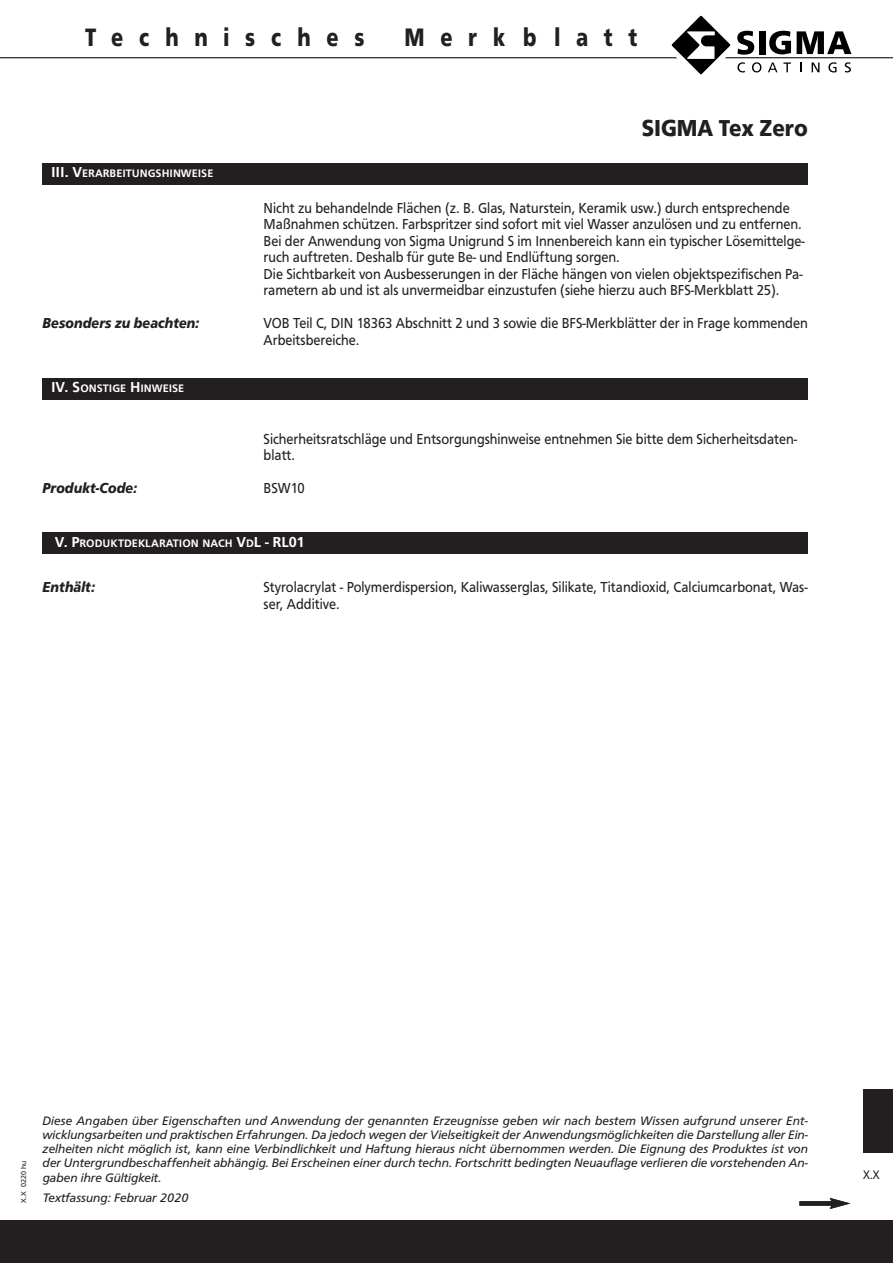
<style>
.page{position:relative;width:893px;height:1263px;background:#fff}
.page>*{position:absolute;margin:0;border:0;box-sizing:border-box;transform-origin:0 0}
.t1{font:700 26.25px "Frutus T";letter-spacing:.75em;color:#231f20;scale:.8 1}
.t2{font:700 24px "Frutus T";color:#231f20;scale:.9 1}
.t3{font:15px/16.5px "Frutus T";color:#231f20;scale:.9 1}
.t4{font:italic 700 15px "Frutus T";color:#231f20;scale:.9 1}
.t5{font:italic 12.75px/14.2px "Frutus T";color:#231f20;text-align:justify}
.t6{font:12.75px "Frutus T";color:#231f20;scale:.85 1}
.t7{font:500 11.25px "Frutus T";color:#fff}
.t8{font:7.5px "Frutus T";color:#231f20}
.s1{font-size:15px}
</style>
<div class="page">
<hr style="left:0;top:57px;width:893px;height:1px;background:#231f20">
<svg style="left:768px;top:62px;width:9px;height:10px"></svg>
<svg style="left:783px;top:62px;width:8px;height:10px"></svg>
<svg style="left:812px;top:62px;width:7px;height:10px"></svg>
<svg style="left:828px;top:62px;width:8px;height:10px"></svg>
<svg style="left:845px;top:62px;width:6px;height:10px"></svg>
<svg style="left:664px;top:15px;width:97px;height:60px"></svg>
<div style="left:759px;top:31px;width:6px;height:23px;background:#000"></div>
<svg style="left:769px;top:31px;width:22px;height:23px"></svg>
<svg style="left:797px;top:31px;width:54px;height:23px"></svg>
<div style="left:0;top:1220px;width:893px;height:43px;background:#231f20"></div>
<div style="left:799px;top:1201px;width:35px;height:5px;background:#231f20"></div>
<svg style="left:830px;top:1198px;width:20px;height:11px"></svg>
<div style="left:863px;top:1089px;width:30px;height:63px;background:#231f20"></div>
<div style="left:43px;top:378px;width:765px;height:21px;background:#231f20"></div>
<div style="left:43px;top:532px;width:765px;height:22px;background:#231f20"></div>
<div style="left:43px;top:163px;width:765px;height:21px;background:#231f20"></div>
<h1 class="t1" style="left:85px;top:22px;width:351px">Technisches</h1>
<h1 class="t1" style="left:404px;top:22px;width:293px">Merkblatt</h1>
<p class="t7" style="left:51px;top:167px;width:164px"><span class="s1">III. V</span>ERARBEITUNGSHINWEISE</p>
<h2 class="t2" style="left:642px;top:114px;width:186px">SIGMA Tex Zero</h2>
<p class="t3" style="left:264px;top:199px;width:603px">Nicht zu behandelnde Flächen (z. B. Glas, Naturstein, Keramik usw.) durch entsprechende Maßnahmen schützen. Farbspritzer sind sofort mit viel Wasser anzulösen und zu entfernen.<br>Bei der Anwendung von Sigma Unigrund S im Innenbereich kann ein typischer Lösemittelge&shy;ruch auftreten. Deshalb für gute Be- und Endlüftung sorgen.<br>Die Sichtbarkeit von Ausbesserungen in der Fläche hängen von vielen objektspezifischen Pa&shy;rametern ab und ist als unvermeidbar einzustufen (siehe hierzu auch BFS-Merkblatt 25).</p>
<p class="t4" style="left:43px;top:314px;width:176px">Besonders zu beachten:</p>
<p class="t3" style="left:264px;top:315px;width:606px">VOB Teil C, DIN 18363 Abschnitt 2 und 3 sowie die BFS-Merkblätter der in Frage kommenden<br>Arbeitsbereiche.</p>
<p class="t7" style="left:51px;top:382px;width:135px"><span class="s1">IV. S</span>ONSTIGE <span class="s1">H</span>INWEISE</p>
<p class="t3" style="left:264px;top:430px;width:594px">Sicherheitsratschläge und Entsorgungshinweise entnehmen Sie bitte dem Sicherheitsdaten&shy;blatt.</p>
<p class="t4" style="left:43px;top:479px;width:107px">Produkt-Code:</p>
<p class="t3" style="left:264px;top:480px;width:47px">BSW10</p>
<p class="t7" style="left:55px;top:536px;width:251px"><span class="s1">V. P</span>RODUKTDEKLARATION NACH <span class="s1">V</span>D<span class="s1">L - RL01</span></p>
<p class="t4" style="left:43px;top:578px;width:60px">Enthält:</p>
<p class="t3" style="left:264px;top:579px;width:606px">Styrolacrylat - Polymerdispersion, Kaliwasserglas, Silikate, Titandioxid, Calciumcarbonat, Was&shy;ser, Additive.</p>
<p class="t8" style="left:19px;top:1203px;width:43px;rotate:-90deg">X.X 0220 hu</p>
<p class="t5" style="left:43px;top:1113px;width:767px">Diese Angaben über Eigenschaften und Anwendung der genannten Erzeugnisse geben wir nach bestem Wissen aufgrund unserer Ent&shy;wicklungsarbeiten und praktischen Erfahrungen. Da jedoch wegen der Vielseitigkeit der Anwendungsmöglichkeiten die Darstellung aller Ein&shy;zelheiten nicht möglich ist, kann eine Verbindlichkeit und Haftung hieraus nicht übernommen werden. Die Eignung des Produktes ist von der Untergrundbeschaffenheit abhängig. Bei Erscheinen einer durch techn. Fortschritt bedingten Neuauflage verlieren die vorstehenden An&shy;gaben ihre Gültigkeit.</p>
<p class="t5" style="left:43px;top:1190px;width:147px">Textfassung: Februar 2020</p>
<p class="t6" style="left:863px;top:1167px;width:21px">X.X</p>
</div>
